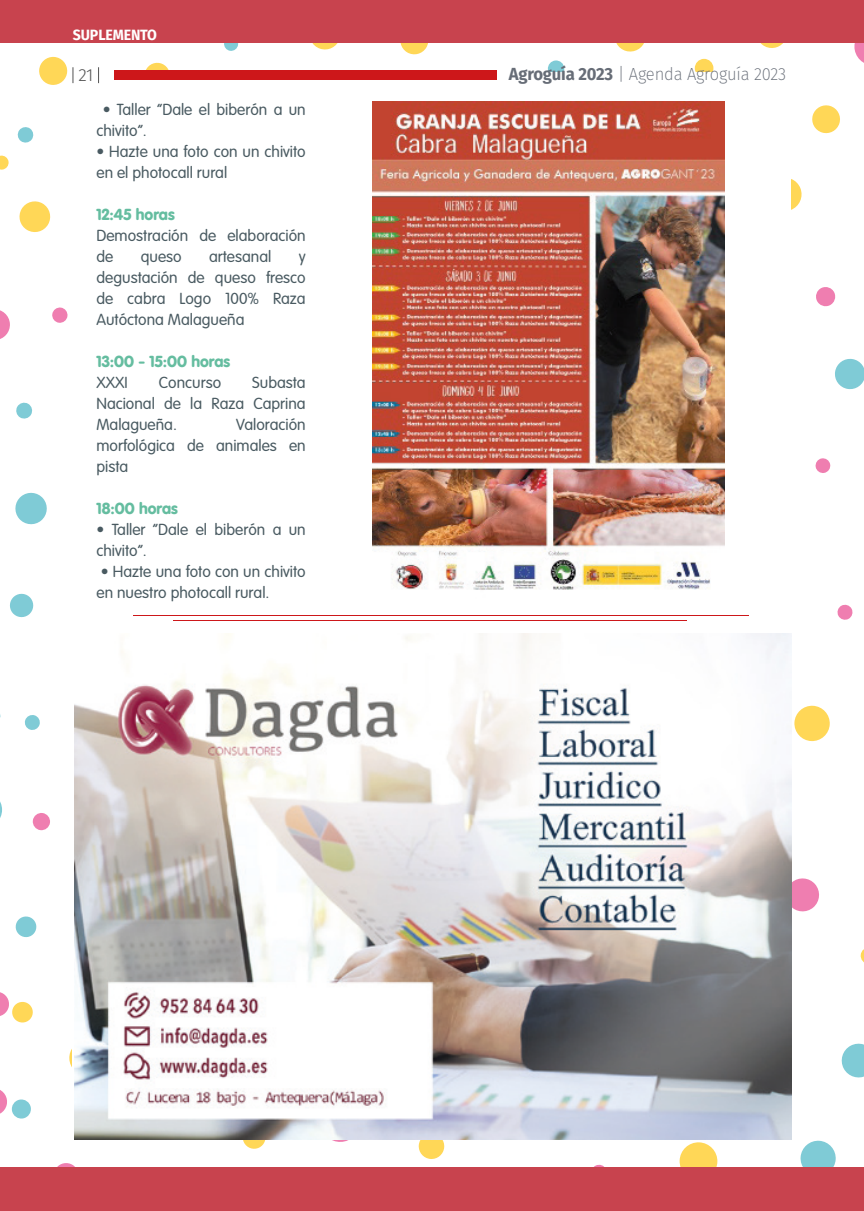
<style>
.page{position:relative;width:864px;height:1211px;background:#fff}
.page>*{position:absolute;margin:0;border:0;box-sizing:border-box;transform-origin:0 0}
.t1{font:200 17.5px "Fira Sans";letter-spacing:-.01em;color:#676d77;scale:.95 1}
.t2{font:300 17.5px "Fira Sans";color:#535353}
.t3{font:300 15.75px/21px "VAG Rounded Std";color:#495a61}
.t4{font:900 15.75px "VAG Rounded Std";color:#65bda0}
.t5{font:700 14.88px "Fira Sans";letter-spacing:-.01em;color:#fff;scale:.95 1}
.s1{font-weight:700}
</style>
<div class="page">
<svg style="left:800px;top:1140px;width:36px;height:27px"></svg>
<svg style="left:223px;top:36px;width:15px;height:15px"></svg>
<svg style="left:16px;top:402px;width:17px;height:17px"></svg>
<svg style="left:17px;top:127px;width:17px;height:16px"></svg>
<svg style="left:25px;top:715px;width:15px;height:15px"></svg>
<svg style="left:547px;top:60px;width:17px;height:17px"></svg>
<svg style="left:15px;top:492px;width:32px;height:33px"></svg>
<svg style="left:15px;top:916px;width:22px;height:21px"></svg>
<svg style="left:841px;top:1043px;width:22px;height:35px"></svg>
<svg style="left:10px;top:593px;width:24px;height:25px"></svg>
<svg style="left:835px;top:358px;width:28px;height:32px"></svg>
<svg style="left:318px;top:1139px;width:44px;height:3px"></svg>
<svg style="left:594px;top:1164px;width:10px;height:3px"></svg>
<svg style="left:52px;top:307px;width:16px;height:16px"></svg>
<svg style="left:837px;top:604px;width:16px;height:16px"></svg>
<svg style="left:32px;top:813px;width:18px;height:17px"></svg>
<svg style="left:816px;top:287px;width:20px;height:20px"></svg>
<svg style="left:815px;top:458px;width:15px;height:15px"></svg>
<svg style="left:790px;top:876px;width:29px;height:37px"></svg>
<svg style="left:57px;top:1163px;width:18px;height:4px"></svg>
<svg style="left:852px;top:42px;width:11px;height:20px"></svg>
<div style="left:793px;top:705px;width:36px;height:36px;background:#ffd757;border-radius:50%"></div>
<svg style="left:791px;top:179px;width:11px;height:31px"></svg>
<div style="left:679px;top:1141px;width:38px;height:39px;background:#ffd757;border-radius:50%"></div>
<svg style="left:398px;top:42px;width:32px;height:13px"></svg>
<svg style="left:307px;top:42px;width:35px;height:8px"></svg>
<div style="left:39px;top:56px;width:29px;height:29px;background:#ffd757;border-radius:50%"></div>
<svg style="left:146px;top:62px;width:23px;height:8px"></svg>
<svg style="left:612px;top:42px;width:35px;height:10px"></svg>
<svg style="left:694px;top:59px;width:19px;height:19px"></svg>
<svg style="left:754px;top:42px;width:34px;height:6px"></svg>
<svg style="left:418px;top:1139px;width:26px;height:20px"></svg>
<svg style="left:19px;top:201px;width:32px;height:31px"></svg>
<svg style="left:812px;top:105px;width:28px;height:29px"></svg>
<svg style="left:69px;top:1049px;width:3px;height:18px"></svg>
<svg style="left:241px;top:1139px;width:26px;height:10px"></svg>
<svg style="left:860px;top:950px;width:3px;height:11px"></svg>
<svg style="left:0;top:801px;width:2px;height:17px"></svg>
<svg style="left:0;top:1090px;width:31px;height:29px"></svg>
<svg style="left:0;top:992px;width:33px;height:31px"></svg>
<svg style="left:0;top:310px;width:10px;height:29px"></svg>
<svg style="left:0;top:155px;width:9px;height:15px"></svg>
<div style="left:114px;top:70px;width:382px;height:10px;background:#cd171a"></div>
<hr style="left:133px;top:615px;width:615px;height:1px;background:#cd171a">
<hr style="left:173px;top:619px;width:512px;height:1px;background:#cd171a">
<img style="left:373px;top:102px;width:351px;height:488px">
<svg style="left:98px;top:67px;width:1px;height:16px"></svg>
<svg style="left:73px;top:67px;width:1px;height:16px"></svg>
<div style="left:0;top:0;width:863px;height:42px;background:#c8434e"></div>
<div style="left:0;top:1167px;width:863px;height:43px;background:#c8434e"></div>
<img style="left:75px;top:634px;width:715px;height:505px">
<p class="t5" style="left:73px;top:22px;width:90px">SUPLEMENTO</p>
<p class="t2" style="left:78px;top:63px;width:17px">21</p>
<p class="t3" style="left:96px;top:99px;width:211px;text-indent:6px">• Taller “Dale el biberón a un chivito”.</p>
<p class="t3" style="left:96px;top:141px;width:211px">• Hazte una foto con un chivito en el photocall rural</p>
<p class="t4" style="left:96px;top:205px;width:80px">12:45 horas</p>
<p class="t3" style="left:96px;top:225px;width:211px">Demostración de elaboración de</p>
<p class="t3" style="left:141px;top:246px;width:42px">queso</p>
<p class="t3" style="left:209px;top:246px;width:64px">artesanal</p>
<p class="t3" style="left:96px;top:246px;width:211px;text-align:justify;text-indent:202px">y degustación de queso fresco de cabra Logo 100% Raza Autóctona Malagueña</p>
<p class="t4" style="left:96px;top:352px;width:135px">13:00 - 15:00 horas</p>
<p class="t3" style="left:96px;top:372px;width:33px">XXXI</p>
<p class="t3" style="left:159px;top:372px;width:64px">Concurso</p>
<p class="t3" style="left:96px;top:372px;width:211px;text-align:justify;text-indent:156px">Subasta Nacional de la Raza Caprina Malagueña.</p>
<p class="t3" style="left:96px;top:414px;width:211px;text-align:justify;text-indent:140px">Valoración morfológica de animales en pista</p>
<p class="t4" style="left:96px;top:499px;width:83px">18:00 horas</p>
<p class="t3" style="left:96px;top:519px;width:211px">• Taller “Dale el biberón a un chivito”.</p>
<p class="t3" style="left:96px;top:561px;width:211px">• Hazte una foto con un chivito en nuestro photocall rural.</p>
<p class="t1" style="left:508px;top:61px;width:293px"><span class="s1">Agroguía 2023</span> | Agenda Agroguía 2023</p>
</div>
